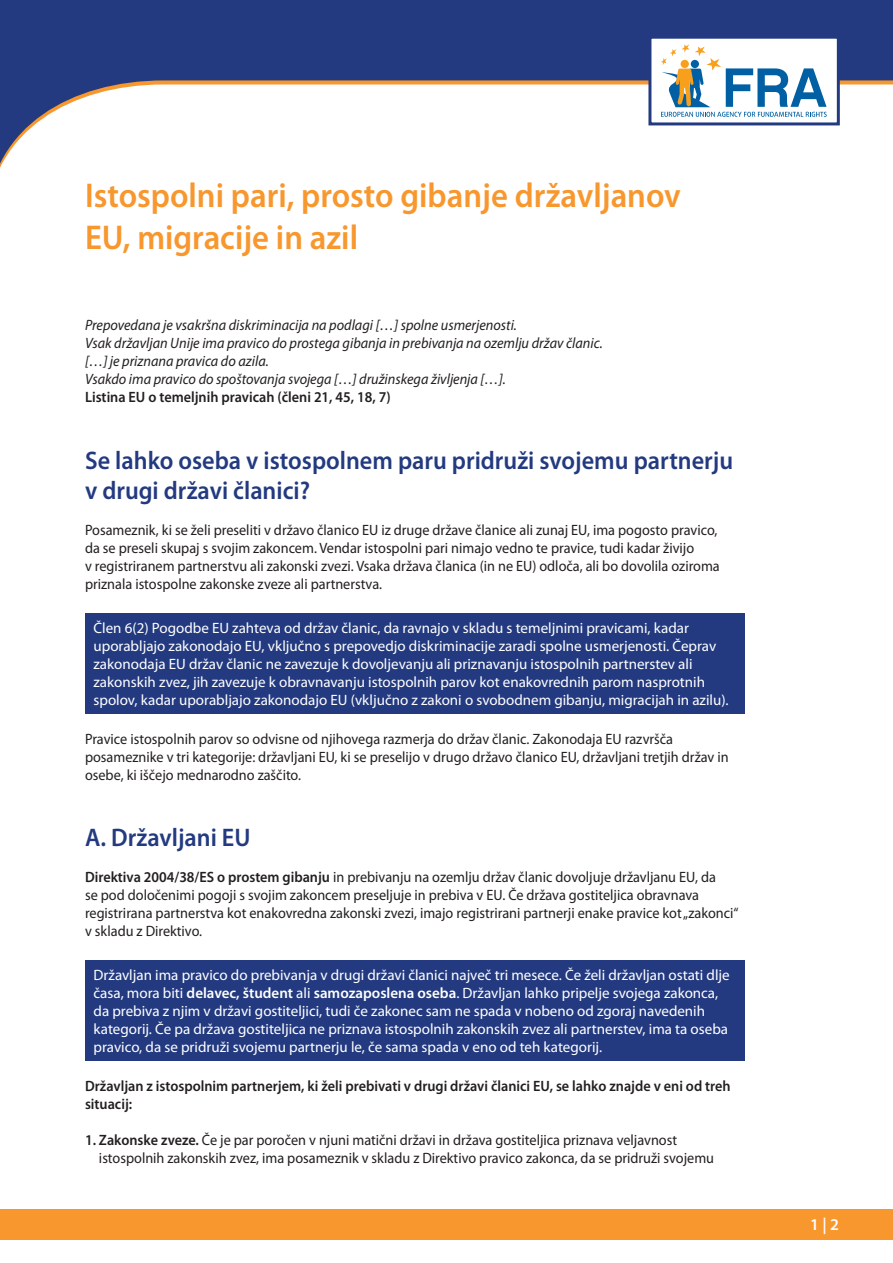
<style>
.page{position:relative;width:893px;height:1263px;background:#fff}
.page>*{position:absolute;margin:0;border:0;box-sizing:border-box;transform-origin:0 0}
.t1{font:600 34.5px/41.4px "Myriad Pro";color:#f7972d;scale:.95 1}
.t2{font:600 25.5px/30.6px "Myriad Pro";color:#233a80;scale:.95 1}
.t3{font:600 16.5px "Myriad Pro";color:#fff}
.t4{font:15px/18px "Myriad Pro";color:#231f20;scale:.95 1}
.t5{font:15px/18px "Myriad Pro";color:#fff}
.t6{font:italic 15px/18px "Myriad Pro";color:#231f20;scale:.95 1}
.t7{font:600 15px/18px "Myriad Pro";color:#231f20;scale:.95 1}
.s1{font-weight:600}
</style>
<div class="page">
<svg style="left:0;top:0;width:893px;height:168px;fill:#233a80"></svg>
<div style="left:648px;top:36px;width:192px;height:89px;background:#fff;border:3px solid #233a80"></div>
<svg style="left:661px;top:44px;width:166px;height:73px"></svg>
<div style="left:85px;top:613px;width:659px;height:101px;background:#233a80"></div>
<div style="left:85px;top:960px;width:659px;height:100px;background:#233a80"></div>
<div style="left:0;top:1209px;width:893px;height:30px;background:#f7972d"></div>
<h1 class="t1" style="left:85px;top:175px;width:629px">Istospolni pari, prosto gibanje državljanov<br>EU, migracije in azil</h1>
<p class="t6" style="left:85px;top:316px;width:546px">Prepovedana je vsakršna diskriminacija na podlagi […] spolne usmerjenosti.<br>Vsak državljan Unije ima pravico do prostega gibanja in prebivanja na ozemlju držav članic. […] je priznana pravica do azila.<br>Vsakdo ima pravico do spoštovanja svojega […] družinskega življenja […].</p>
<p class="t7" style="left:85px;top:388px;width:323px">Listina EU o temeljnih pravicah (členi 21, 45, 18, 7)</p>
<h2 class="t2" style="left:85px;top:445px;width:684px">Se lahko oseba v istospolnem paru pridruži svojemu partnerju v drugi državi članici?</h2>
<p class="t4" style="left:85px;top:522px;width:670px">Posameznik, ki se želi preseliti v državo članico EU iz druge države članice ali zunaj EU, ima pogosto pravico, da se preseli skupaj s svojim zakoncem. Vendar istospolni pari nimajo vedno te pravice, tudi kadar živijo<br>v registriranem partnerstvu ali zakonski zvezi. Vsaka država članica (in ne EU) odloča, ali bo dovolila oziroma priznala istospolne zakonske zveze ali partnerstva.</p>
<p class="t5" style="left:94px;top:619px;width:637px">Člen 6(2) Pogodbe EU zahteva od držav članic, da ravnajo v skladu s temeljnimi pravicami, kadar uporabljajo zakonodajo EU, vključno s prepovedjo diskriminacije zaradi spolne usmerjenosti. Čeprav zakonodaja EU držav članic ne zavezuje k dovoljevanju ali priznavanju istospolnih partnerstev ali zakonskih zvez, jih zavezuje k obravnavanju istospolnih parov kot enakovrednih parom nasprotnih spolov, kadar uporabljajo zakonodajo EU (vključno z zakoni o svobodnem gibanju, migracijah in azilu).</p>
<p class="t4" style="left:85px;top:730px;width:679px">Pravice istospolnih parov so odvisne od njihovega razmerja do držav članic. Zakonodaja EU razvršča posameznike v tri kategorije: državljani EU, ki se preselijo v drugo državo članico EU, državljani tretjih držav in osebe, ki iščejo mednarodno zaščito.</p>
<h2 class="t2" style="left:85px;top:823px;width:176px">A. Državljani EU</h2>
<p class="t4" style="left:85px;top:868px;width:689px"><span class="s1">Direktiva 2004/38/ES o prostem gibanju</span> in prebivanju na ozemlju držav članic dovoljuje državljanu EU, da<br>se pod določenimi pogoji s svojim zakoncem preseljuje in prebiva v EU. Če država gostiteljica obravnava registrirana partnerstva kot enakovredna zakonski zvezi, imajo registrirani partnerji enake pravice kot „zakonci“ v skladu z Direktivo.</p>
<p class="t5" style="left:94px;top:966px;width:638px">Državljan ima pravico do prebivanja v drugi državi članici največ tri mesece. Če želi državljan ostati dlje časa, mora biti <span class="s1">delavec, študent</span> ali <span class="s1">samozaposlena oseba</span>. Državljan lahko pripelje svojega zakonca, da prebiva z njim v državi gostiteljici, tudi če zakonec sam ne spada v nobeno od zgoraj navedenih kategorij. Če pa država gostiteljica ne priznava istospolnih zakonskih zvez ali partnerstev, ima ta oseba pravico, da se pridruži svojemu partnerju le, če sama spada v eno od teh kategorij.</p>
<p class="t7" style="left:85px;top:1077px;width:681px">Državljan z istospolnim partnerjem, ki želi prebivati v drugi državi članici EU, se lahko znajde v eni od treh situacij:</p>
<p class="t4" style="left:99px;top:1131px;width:649px;text-indent:-14px"><span class="s1">1. Zakonske zveze.</span> Če je par poročen v njuni matični državi in država gostiteljica priznava veljavnost istospolnih zakonskih zvez, ima posameznik v skladu z Direktivo pravico zakonca, da se pridruži svojemu</p>
<p class="t3" style="left:810px;top:1215px;width:30px">1 | 2</p>
</div>
